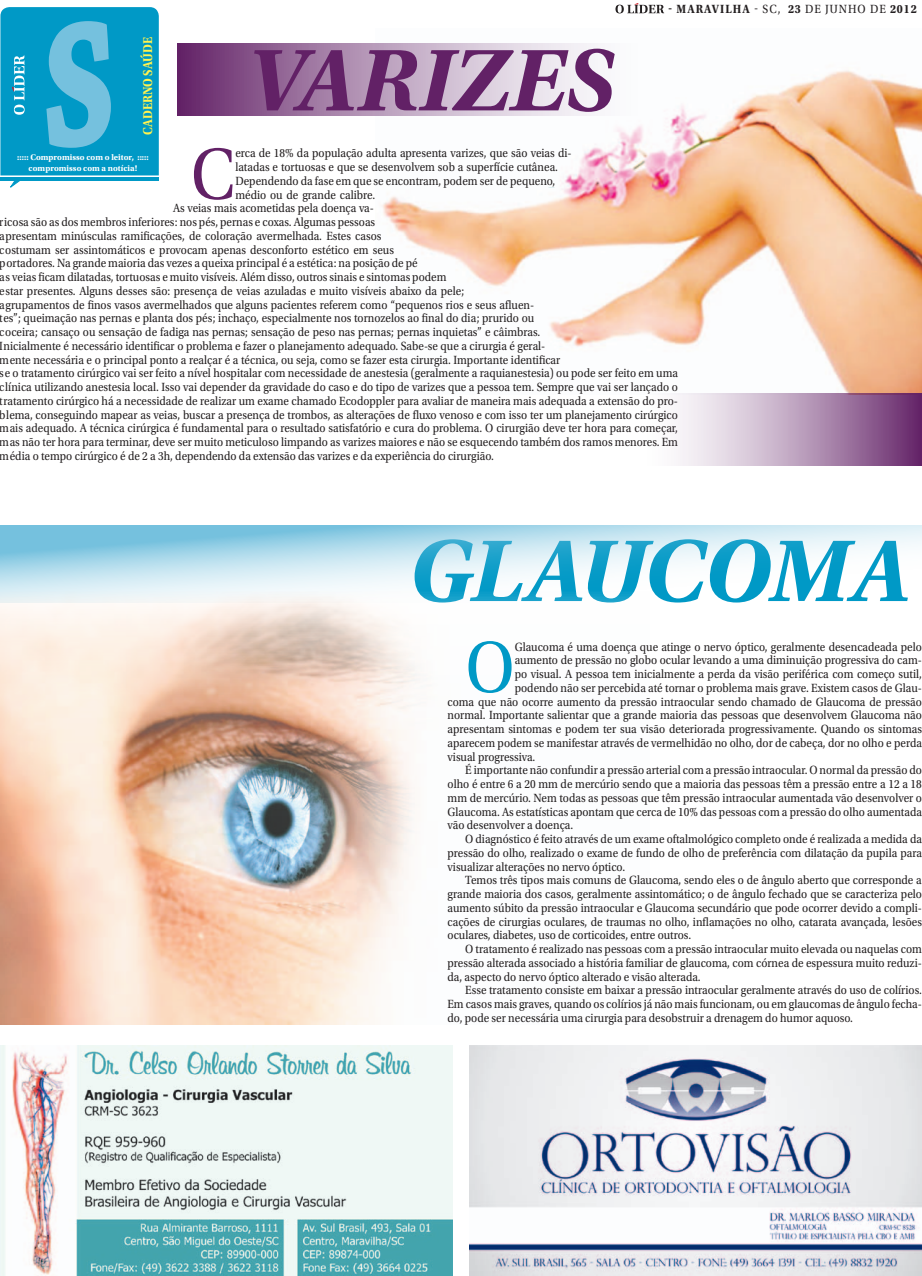
<style>
.page{position:relative;width:922px;height:1276px;background:#fff}
.page>*{position:absolute;margin:0;border:0;box-sizing:border-box;transform-origin:0 0}
.t1{font:italic 700 92.12px "Utopia Std";color:#622166}
.t2{font:italic 700 92.12px "Utopia Std";color:#0099c6}
.t3{font:75.62px "Utopia Std";color:#622166;scale:.9 1}
.t4{font:75.62px "Utopia Std";color:#0099c6;scale:.9 1}
.t5{font:700 13.5px "Utopia Std";letter-spacing:.005em;color:#fff34f;scale:.88 1}
.t6{font:12.5px "Utopia Std";color:#231f20;scale:.9 1}
.t7{font:700 12.5px "Utopia Std";letter-spacing:.085em;color:#231f20;scale:.9 1}
.t8{font:700 8.62px/10.2px "Utopia Std";color:#fff;text-align:center}
.s1{font-weight:400}
.s2{font-family:"Chaparral Pro";font-style:normal;font-size:189px;color:#75c1de}
</style>
<div class="page">
<svg style="left:615px;top:3px;width:49px;height:10px"></svg>
<img style="left:375px;top:70px;width:546px;height:323px">
<svg style="left:177px;top:43px;width:466px;height:72px"></svg>
<img style="left:0;top:1045px;width:452px;height:231px">
<img style="left:469px;top:1045px;width:452px;height:231px">
<svg style="left:0;top:7px;width:159px;height:181px;background:#0f9fc9"></svg>
<svg style="left:0;top:525px;width:921px;height:66px"></svg>
<img style="left:0;top:591px;width:417px;height:433px">
<svg style="left:674px;top:393px;width:247px;height:72px;background:#b89bba"></svg>
<p class="t7" style="left:668px;top:2px;width:277px">- MARAVILHA <span class="s1">- SC,</span> 23 <span class="s1">de JUNHO DE</span> 2012</p>
<h1 class="t1" style="left:42px;top:27px;width:573px"><span class="s2">S</span> VARIZES</h1>
<p class="t5" style="left:140px;top:135px;width:114px;rotate:-90deg">CADERNO SAÚDE</p>
<p class="t8" style="left:17px;top:152px;width:133px">::::: Compromisso com o leitor, ::::: compromisso com a notícia!</p>
<h2 class="t3" style="left:191px;top:133px;width:51px">C</h2>
<p class="t6" style="left:235px;top:146px;width:375px">erca de 18% da população adulta apresenta varizes, que são veias di-</p>
<p class="t6" style="left:235px;top:160px;width:360px">latadas e tortuosas e que se desenvolvem sob a superfície cutânea.</p>
<p class="t6" style="left:235px;top:174px;width:357px">Dependendo da fase em que se encontram, podem ser de pequeno,</p>
<p class="t6" style="left:235px;top:188px;width:157px">médio ou de grande calibre.</p>
<p class="t6" style="left:173px;top:201px;width:225px">As veias mais acometidas pela doença va-</p>
<p class="t6" style="left:0;top:215px;width:418px">ricosa são as dos membros inferiores: nos pés, pernas e coxas. Algumas pessoas</p>
<p class="t6" style="left:0;top:229px;width:425px">apresentam minúsculas ramificações, de coloração avermelhada. Estes casos</p>
<p class="t6" style="left:0;top:243px;width:439px">costumam ser assintomáticos e provocam apenas desconforto estético em seus</p>
<p class="t6" style="left:0;top:256px;width:465px">portadores. Na grande maioria das vezes a queixa principal é a estética: na posição de pé</p>
<p class="t6" style="left:0;top:270px;width:497px">as veias ficam dilatadas, tortuosas e muito visíveis. Além disso, outros sinais e sintomas podem</p>
<p class="t6" style="left:0;top:284px;width:517px">estar presentes. Alguns desses são: presença de veias azuladas e muito visíveis abaixo da pele;</p>
<p class="t6" style="left:0;top:298px;width:595px">agrupamentos de finos vasos avermelhados que alguns pacientes referem como “pequenos rios e seus afluen-</p>
<p class="t6" style="left:0;top:311px;width:595px">tes”; queimação nas pernas e planta dos pés; inchaço, especialmente nos tornozelos ao final do dia; prurido ou</p>
<p class="t6" style="left:0;top:325px;width:601px">coceira; cansaço ou sensação de fadiga nas pernas; sensação de peso nas pernas; pernas inquietas” e câimbras.</p>
<p class="t6" style="left:0;top:339px;width:607px">Inicialmente é necessário identificar o problema e fazer o planejamento adequado. Sabe-se que a cirurgia é geral-</p>
<p class="t6" style="left:0;top:353px;width:624px">mente necessária e o principal ponto a realçar é a técnica, ou seja, como se fazer esta cirurgia. Importante identificar</p>
<p class="t6" style="left:0;top:366px;width:754px">se o tratamento cirúrgico vai ser feito a nível hospitalar com necessidade de anestesia (geralmente a raquianestesia) ou pode ser feito em uma</p>
<p class="t6" style="left:0;top:380px;width:754px">clínica utilizando anestesia local. Isso vai depender da gravidade do caso e do tipo de varizes que a pessoa tem. Sempre que vai ser lançado o</p>
<p class="t6" style="left:0;top:394px;width:754px">tratamento cirúrgico há a necessidade de realizar um exame chamado Ecodoppler para avaliar de maneira mais adequada a extensão do pro-</p>
<p class="t6" style="left:0;top:408px;width:754px">blema, conseguindo mapear as veias, buscar a presença de trombos, as alterações de fluxo venoso e com isso ter um planejamento cirúrgico</p>
<p class="t6" style="left:0;top:421px;width:754px">mais adequado. A técnica cirúrgica é fundamental para o resultado satisfatório e cura do problema. O cirurgião deve ter hora para começar,</p>
<p class="t6" style="left:0;top:435px;width:754px">mas não ter hora para terminar, deve ser muito meticuloso limpando as varizes maiores e não se esquecendo também dos ramos menores. Em</p>
<p class="t6" style="left:0;top:449px;width:550px">média o tempo cirúrgico é de 2 a 3h, dependendo da extensão das varizes e da experiência do cirurgião.</p>
<h1 class="t2" style="left:408px;top:517px;width:180px">GLAUCO</h1>
<h1 class="t2" style="left:767px;top:517px;width:143px">MA</h1>
<h2 class="t4" style="left:465px;top:626px;width:56px">O</h2>
<p class="t6" style="left:514px;top:640px;width:454px">Glaucoma é uma doença que atinge o nervo óptico, geralmente desencadeada pelo</p>
<p class="t6" style="left:514px;top:653px;width:454px">aumento de pressão no globo ocular levando a uma diminuição progressiva do cam-</p>
<p class="t6" style="left:514px;top:667px;width:454px">po visual. A pessoa tem inicialmente a perda da visão periférica com começo sutil,</p>
<p class="t6" style="left:514px;top:681px;width:454px">podendo não ser percebida até tornar o problema mais grave. Existem casos de Glau-</p>
<p class="t6" style="left:447px;top:695px;width:528px">coma que não ocorre aumento da pressão intraocular sendo chamado de Glaucoma de pressão</p>
<p class="t6" style="left:447px;top:708px;width:528px">normal. Importante salientar que a grande maioria das pessoas que desenvolvem Glaucoma não</p>
<p class="t6" style="left:447px;top:722px;width:528px">apresentam sintomas e podem ter sua visão deteriorada progressivamente. Quando os sintomas</p>
<p class="t6" style="left:447px;top:736px;width:528px">aparecem podem se manifestar através de vermelhidão no olho, dor de cabeça, dor no olho e perda</p>
<p class="t6" style="left:447px;top:750px;width:99px">visual progressiva.</p>
<p class="t6" style="left:465px;top:763px;width:508px">É importante não confundir a pressão arterial com a pressão intraocular. O normal da pressão do</p>
<p class="t6" style="left:447px;top:777px;width:528px">olho é entre 6 a 20 mm de mercúrio sendo que a maioria das pessoas têm a pressão entre a 12 a 18</p>
<p class="t6" style="left:447px;top:791px;width:528px">mm de mercúrio. Nem todas as pessoas que têm pressão intraocular aumentada vão desenvolver o</p>
<p class="t6" style="left:447px;top:805px;width:528px">Glaucoma. As estatísticas apontam que cerca de 10% das pessoas com a pressão do olho aumentada</p>
<p class="t6" style="left:447px;top:818px;width:141px">vão desenvolver a doença.</p>
<p class="t6" style="left:465px;top:832px;width:509px">O diagnóstico é feito através de um exame oftalmológico completo onde é realizada a medida da</p>
<p class="t6" style="left:447px;top:846px;width:528px">pressão do olho, realizado o exame de fundo de olho de preferência com dilatação da pupila para</p>
<p class="t6" style="left:447px;top:860px;width:199px">visualizar alterações no nervo óptico.</p>
<p class="t6" style="left:465px;top:873px;width:508px">Temos três tipos mais comuns de Glaucoma, sendo eles o de ângulo aberto que corresponde a</p>
<p class="t6" style="left:447px;top:887px;width:528px">grande maioria dos casos, geralmente assintomático; o de ângulo fechado que se caracteriza pelo</p>
<p class="t6" style="left:447px;top:901px;width:528px">aumento súbito da pressão intraocular e Glaucoma secundário que pode ocorrer devido a compli-</p>
<p class="t6" style="left:447px;top:915px;width:528px">cações de cirurgias oculares, de traumas no olho, inflamações no olho, catarata avançada, lesões</p>
<p class="t6" style="left:447px;top:928px;width:272px">oculares, diabetes, uso de corticoides, entre outros.</p>
<p class="t6" style="left:465px;top:942px;width:508px">O tratamento é realizado nas pessoas com a pressão intraocular muito elevada ou naquelas com</p>
<p class="t6" style="left:447px;top:956px;width:528px">pressão alterada associado a história familiar de glaucoma, com córnea de espessura muito reduzi-</p>
<p class="t6" style="left:447px;top:970px;width:283px">da, aspecto do nervo óptico alterado e visão alterada.</p>
<p class="t6" style="left:465px;top:983px;width:508px">Esse tratamento consiste em baixar a pressão intraocular geralmente através do uso de colírios.</p>
<p class="t6" style="left:447px;top:997px;width:528px">Em casos mais graves, quando os colírios já não mais funcionam, ou em glaucomas de ângulo fecha-</p>
<p class="t6" style="left:447px;top:1011px;width:452px">do, pode ser necessária uma cirurgia para desobstruir a drenagem do humor aquoso.</p>
</div>
